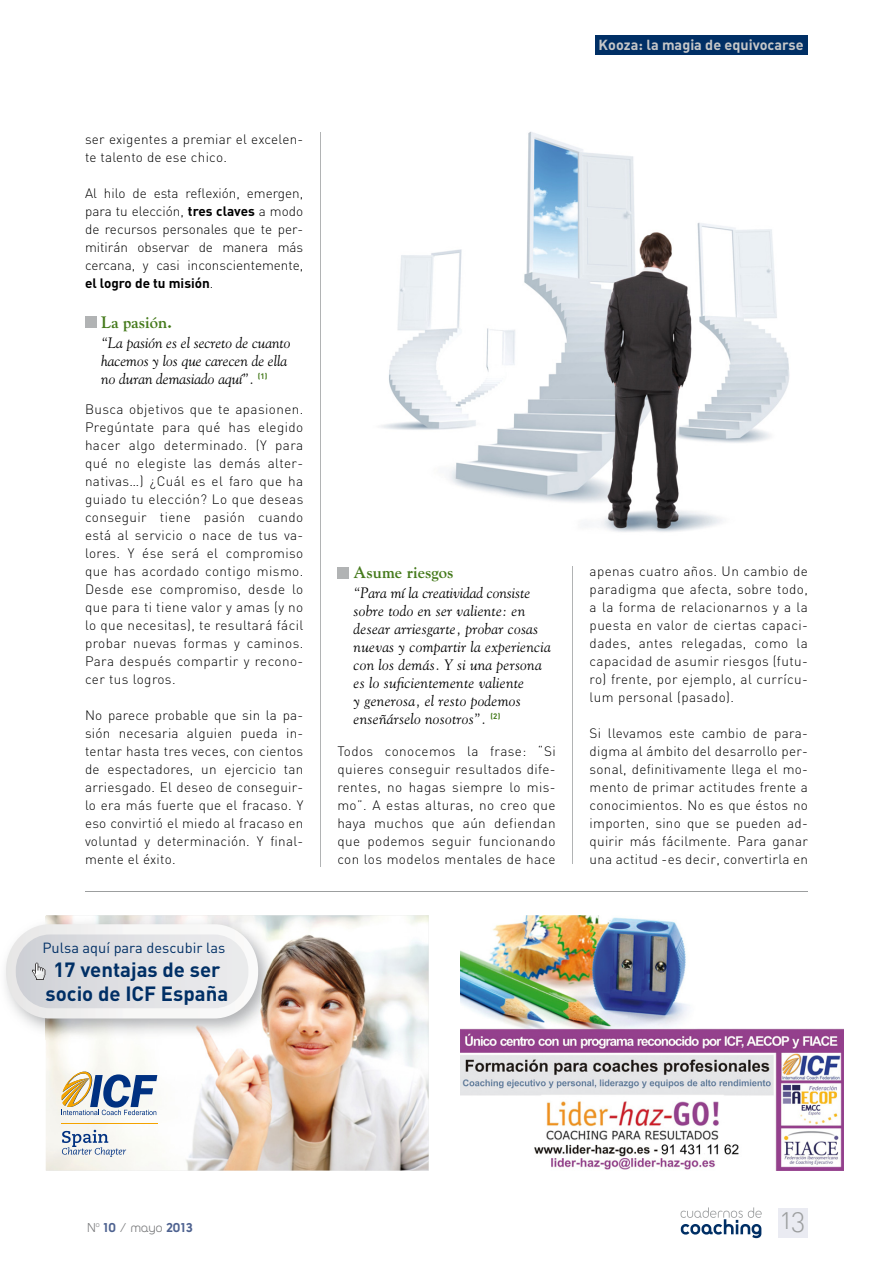
<style>
.page{position:relative;width:893px;height:1263px;background:#fff}
.page>*{position:absolute;margin:0;border:0;box-sizing:border-box;transform-origin:0 0}
.t1{font:28.2px "DIN Light Alternate";color:#9c9e9f}
.t2{font:700 20.4px/23.2px "DIN";color:#002f65;text-align:center}
.t3{font:700 16.5px "Goudy";color:#457a1c}
.t4{font:italic 15px/18px "Goudy";letter-spacing:.02em;color:#000}
.t5{font:italic 15px/18px "Goudy";color:#000}
.t6{font:15px "FNAC Regular";color:#7b7c7e}
.t7{font:14.55px "DIN";color:#002f65}
.t8{font:14.4px "DIN Bold Alternate";color:#c6c7c8}
.t9{font:300 13.5px/18px "DIN";letter-spacing:.02em;color:#000;text-align:justify}
.s1{font-weight:700}
.s2{font-weight:700;color:#4e6290}
</style>
<div class="page">
<div style="left:778px;top:1208px;width:30px;height:29px;background:#eaebf2"></div>
<svg style="left:681px;top:1207px;width:81px;height:31px"></svg>
<hr style="left:573px;top:567px;width:1px;height:297px;background:#b1b3b4">
<hr style="left:320px;top:132px;width:1px;height:734px;background:#b1b3b4">
<div style="left:85px;top:316px;width:12px;height:12px;background:#b1b3b4"></div>
<div style="left:337px;top:567px;width:12px;height:11px;background:#b1b3b4"></div>
<div style="left:596px;top:35px;width:212px;height:20px;background:#002f65"></div>
<img style="left:460px;top:915px;width:383px;height:256px">
<img style="left:46px;top:915px;width:383px;height:255px">
<hr style="left:85px;top:891px;width:723px;height:1px;background:#9c9e9f">
<img style="left:381px;top:131px;width:409px;height:401px">
<hr style="left:61px;top:1123px;width:96px;height:1px;background:#f4a300">
<svg style="left:61px;top:1071px;width:96px;height:44px"></svg>
<svg style="left:62px;top:1130px;width:64px;height:27px"></svg>
<img style="left:5px;top:917px;width:273px;height:122px">
<div style="left:6px;top:924px;width:252px;height:94px;background:linear-gradient(to right,#e9e8e8,#fcfcfb);border-radius:45px"></div>
<div style="left:16px;top:934px;width:232px;height:74px;background:linear-gradient(to right,#d0d1d6,#ededef);border-radius:35px"></div>
<svg style="left:32px;top:963px;width:13px;height:17px"></svg>
<p class="t9" style="left:85px;top:132px;width:220px">ser exigentes a premiar el excelen&shy;te talento de ese chico.</p>
<p class="t9" style="left:85px;top:186px;width:220px">Al hilo de esta reflexión, emergen, para tu elección, <span class="s1">tres claves</span> a modo de recursos personales que te per&shy;mitirán observar de manera más cercana, y casi inconscientemente, <span class="s1">el logro de tu misión</span>.</p>
<p class="t3" style="left:101px;top:316px;width:72px">La pasión.</p>
<p class="t5" style="left:101px;top:334px;width:191px">“La pasión es el secreto de cuanto hacemos y los que carecen de ella no duran demasiado aquí”. <sup>(1)</sup></p>
<p class="t9" style="left:85px;top:402px;width:220px">Busca objetivos que te apasionen.<br>Pregúntate para qué has elegido hacer algo determinado. (Y para qué no elegiste las demás alter&shy;nativas…) ¿Cuál es el faro que ha guiado tu elección? Lo que deseas conseguir tiene pasión cuando está al servicio o nace de tus va&shy;lores. Y ése será el compromiso que has acordado contigo mismo.<br>Desde ese compromiso, desde lo que para ti tiene valor y amas (y no lo que necesitas), te resultará fácil probar nuevas formas y caminos.<br>Para después compartir y recono&shy;cer tus logros.</p>
<p class="t9" style="left:85px;top:708px;width:220px">No parece probable que sin la pa&shy;sión necesaria alguien pueda in&shy;tentar hasta tres veces, con cientos de espectadores, un ejercicio tan arriesgado. El deseo de conseguir&shy;lo era más fuerte que el fracaso. Y eso convirtió el miedo al fracaso en voluntad y determinación. Y final&shy;mente el éxito.</p>
<p class="t7" style="left:42px;top:942px;width:184px">Pulsa aquí para descubir las</p>
<h2 class="t2" style="left:46px;top:960px;width:184px">17 ventajas de ser socio de ICF España</h2>
<p class="t3" style="left:354px;top:566px;width:101px">Asume riesgos</p>
<p class="t4" style="left:354px;top:585px;width:199px">“Para mí la creatividad consiste sobre todo en ser valiente: en desear arriesgarte, probar cosas nuevas y compartir la experiencia con los demás. Y si una persona es lo suficientemente valiente<br>y generosa, el resto podemos enseñárselo nosotros”. <sup>(2)</sup></p>
<p class="t9" style="left:337px;top:744px;width:220px">Todos conocemos la frase: “Si quieres conseguir resultados dife&shy;rentes, no hagas siempre lo mis&shy;mo”. A estas alturas, no creo que haya muchos que aún defiendan que podemos seguir funcionando con los modelos mentales de hace</p>
<p class="t8" style="left:599px;top:40px;width:207px">Kooza: la magia de equivocarse</p>
<p class="t9" style="left:590px;top:564px;width:220px">apenas cuatro años. Un cambio de paradigma que afecta, sobre todo, a la forma de relacionarnos y a la puesta en valor de ciertas capaci&shy;dades, antes relegadas, como la capacidad de asumir riesgos (futu&shy;ro) frente, por ejemplo, al currícu&shy;lum personal (pasado).</p>
<p class="t9" style="left:590px;top:726px;width:220px">Si llevamos este cambio de para&shy;digma al ámbito del desarrollo per&shy;sonal, definitivamente llega el mo&shy;mento de primar actitudes frente a conocimientos. No es que éstos no importen, sino que se pueden ad&shy;quirir más fácilmente. Para ganar una actitud -es decir, convertirla en</p>
<p class="t6" style="left:87px;top:1222px;width:107px">N<sup>o</sup> <span class="s2">10</span> / mayo <span class="s2">2013</span></p>
<h1 class="t1" style="left:779px;top:1210px;width:30px">0213</h1>
</div>
